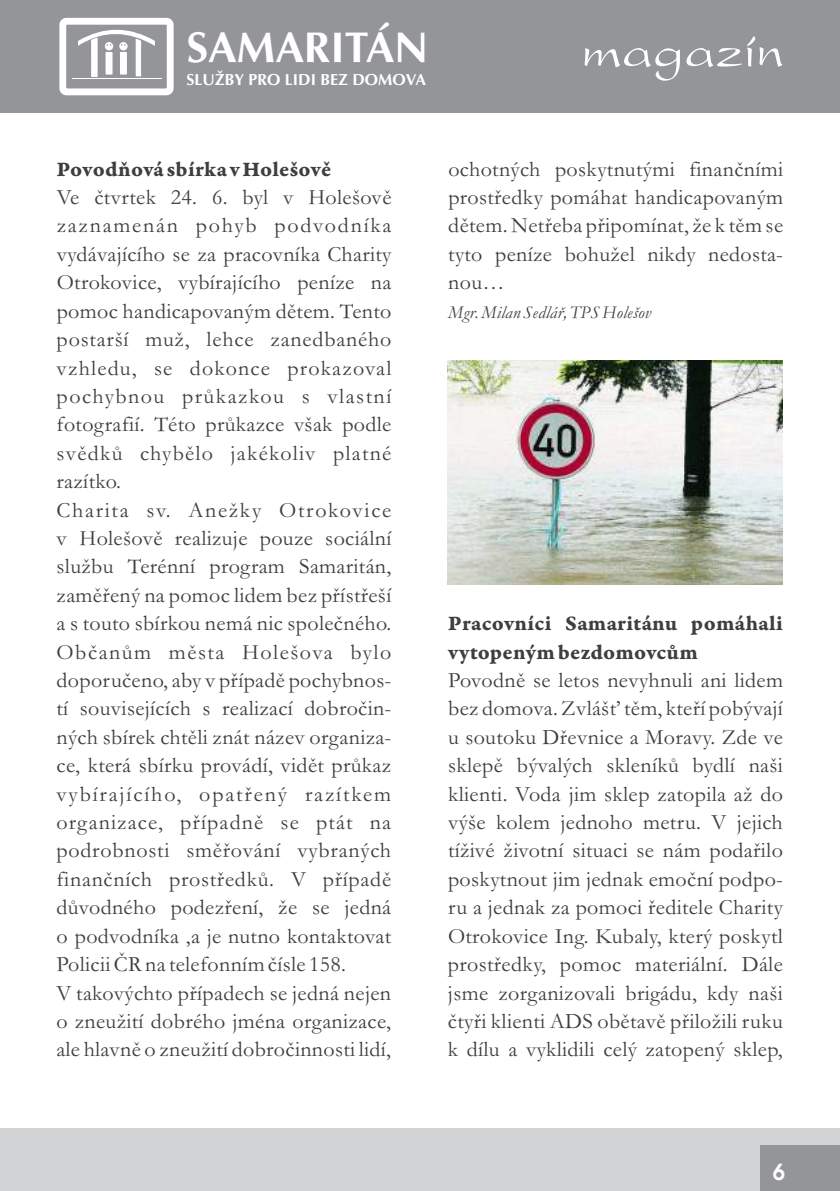
<style>
.page{position:relative;width:840px;height:1191px;background:#fff}
.page>*{position:absolute;margin:0;border:0;box-sizing:border-box;transform-origin:0 0}
.t1{font:56px "President";color:#fff}
.t2{font:700 43.2px "Ottawa";color:#fff}
.t3{font:22px/28.4px "Garamond";letter-spacing:.015em;color:#3e3e3f}
.t4{font:22px "Garamond Premr Pro Bd Capt";letter-spacing:.01em;color:#3e3e3f}
.t5{font:22px "Garamond";letter-spacing:.035em;color:#3e3e3f}
.t6{font:22px "Garamond";letter-spacing:.085em;color:#3e3e3f}
.t7{font:22px "Garamond";letter-spacing:.05em;color:#3e3e3f}
.t8{font:22px "Garamond";letter-spacing:.08em;color:#3e3e3f}
.t9{font:22px "Garamond";letter-spacing:.07em;color:#3e3e3f}
.t10{font:700 22px "Avalon";color:#fff}
.t11{font:italic 18px "Garamond";letter-spacing:.015em;color:#3e3e3f}
.t12{font:700 16px "Ottawa";color:#fff}
</style>
<div class="page">
<div style="left:0;top:0;width:839px;height:113px;background:#939598"></div>
<div style="left:0;top:1128px;width:839px;height:63px;background:#d1d2d4"></div>
<div style="left:760px;top:1145px;width:79px;height:46px;background:#939598"></div>
<div style="left:59px;top:18px;width:114px;height:77px;border:7px solid #fff;border-radius:4px"></div>
<hr style="left:72px;top:78px;width:89px;height:1px;background:#fff">
<svg style="left:78px;top:29px;width:77px;height:48px"></svg>
<img style="left:447px;top:361px;width:335px;height:223px">
<h2 class="t2" style="left:186px;top:31px;width:243px">SAMARITÁN</h2>
<p class="t12" style="left:186px;top:74px;width:241px">SLUŽBY PRO LIDI BEZ DOMOVA</p>
<h1 class="t1" style="left:580px;top:26px;width:204px">magazín</h1>
<p class="t4" style="left:57px;top:160px;width:276px">Povodňová sbírka v Holešově</p>
<p class="t3" style="left:448px;top:157px;width:336px">ochotných poskytnutými finančními</p>
<p class="t3" style="left:57px;top:185px;width:336px">Ve čtvrtek 24. 6. byl v Holešově</p>
<p class="t3" style="left:448px;top:185px;width:336px">prostředky pomáhat handicapovaným</p>
<p class="t8" style="left:57px;top:218px;width:336px">zaznamenán pohyb podvodníka</p>
<p class="t3" style="left:448px;top:214px;width:336px">dětem. Netřeba připomínat, že k těm se</p>
<p class="t3" style="left:57px;top:242px;width:336px">vydávajícího se za pracovníka Charity</p>
<p class="t3" style="left:448px;top:242px;width:336px">tyto peníze bohužel nikdy nedosta-</p>
<p class="t3" style="left:57px;top:271px;width:336px">Otrokovice, vybírajícího peníze na</p>
<p class="t3" style="left:448px;top:271px;width:58px">nou…</p>
<p class="t3" style="left:57px;top:299px;width:336px">pomoc handicapovaným dětem. Tento</p>
<p class="t11" style="left:448px;top:306px;width:204px">Mgr. Milan Sedlář, TPS Holešov</p>
<p class="t3" style="left:57px;top:327px;width:336px">postarší muž, lehce zanedbaného vzhledu, se dokonce prokazoval pochybnou průkazkou s vlastní fotografií. Této průkazce však podle svědků chybělo jakékoliv platné razítko.<br>Charita sv. Anežky Otrokovice v Holešově realizuje pouze sociální službu Terénní program Samaritán, zaměřený na pomoc lidem bez přístřeší a s touto sbírkou nemá nic společného.</p>
<p class="t4" style="left:448px;top:614px;width:336px">Pracovníci Samaritánu pomáhali</p>
<p class="t9" style="left:57px;top:644px;width:336px">Občanům města Holešova bylo</p>
<p class="t4" style="left:448px;top:642px;width:251px">vytopeným bezdomovcům</p>
<p class="t3" style="left:57px;top:668px;width:336px">doporučeno, aby v případě pochybnos-</p>
<p class="t3" style="left:448px;top:668px;width:336px">Povodně se letos nevyhnuli ani lidem</p>
<p class="t3" style="left:56px;top:697px;width:336px">tí souvisejících s realizací dobročin-</p>
<p class="t3" style="left:448px;top:697px;width:336px">bez domova. Zvlášť těm, kteří pobývají</p>
<p class="t3" style="left:56px;top:725px;width:336px">ných sbírek chtěli znát název organiza-</p>
<p class="t3" style="left:448px;top:725px;width:336px">u soutoku Dřevnice a Moravy. Zde ve</p>
<p class="t3" style="left:56px;top:753px;width:336px">ce, která sbírku provádí, vidět průkaz</p>
<p class="t3" style="left:448px;top:753px;width:336px">sklepě bývalých skleníků bydlí naši</p>
<p class="t6" style="left:56px;top:786px;width:336px">vybírajícího, opatřený razítkem</p>
<p class="t3" style="left:448px;top:782px;width:336px">klienti. Voda jim sklep zatopila až do</p>
<p class="t7" style="left:56px;top:814px;width:336px">organizace, případně se ptát na</p>
<p class="t3" style="left:448px;top:810px;width:336px">výše kolem jednoho metru. V jejich</p>
<p class="t5" style="left:56px;top:843px;width:336px">podrobnosti směřování vybraných</p>
<p class="t3" style="left:448px;top:839px;width:336px">tíživé životní situaci se nám podařilo</p>
<p class="t5" style="left:56px;top:871px;width:336px">finančních prostředků. V případě</p>
<p class="t3" style="left:448px;top:867px;width:336px">poskytnout jim jednak emoční podpo-</p>
<p class="t3" style="left:56px;top:895px;width:336px">důvodného podezření, že se jedná</p>
<p class="t3" style="left:448px;top:895px;width:336px">ru a jednak za pomoci ředitele Charity</p>
<p class="t3" style="left:56px;top:924px;width:336px">o podvodníka ,a je nutno kontaktovat</p>
<p class="t3" style="left:448px;top:924px;width:336px">Otrokovice Ing. Kubaly, který poskytl</p>
<p class="t3" style="left:56px;top:952px;width:291px">Policii ČR na telefonním čísle 158.</p>
<p class="t3" style="left:447px;top:952px;width:336px">prostředky, pomoc materiální. Dále</p>
<p class="t3" style="left:56px;top:981px;width:336px">V takovýchto případech se jedná nejen</p>
<p class="t3" style="left:447px;top:981px;width:336px">jsme zorganizovali brigádu, kdy naši</p>
<p class="t3" style="left:56px;top:1009px;width:336px">o zneužití dobrého jména organizace,</p>
<p class="t3" style="left:447px;top:1009px;width:336px">čtyři klienti ADS obětavě přiložili ruku</p>
<p class="t3" style="left:56px;top:1037px;width:336px">ale hlavně o zneužití dobročinnosti lidí,</p>
<p class="t3" style="left:447px;top:1037px;width:336px">k dílu a vyklidili celý zatopený sklep,</p>
<p class="t10" style="left:772px;top:1163px;width:14px">6</p>
</div>
